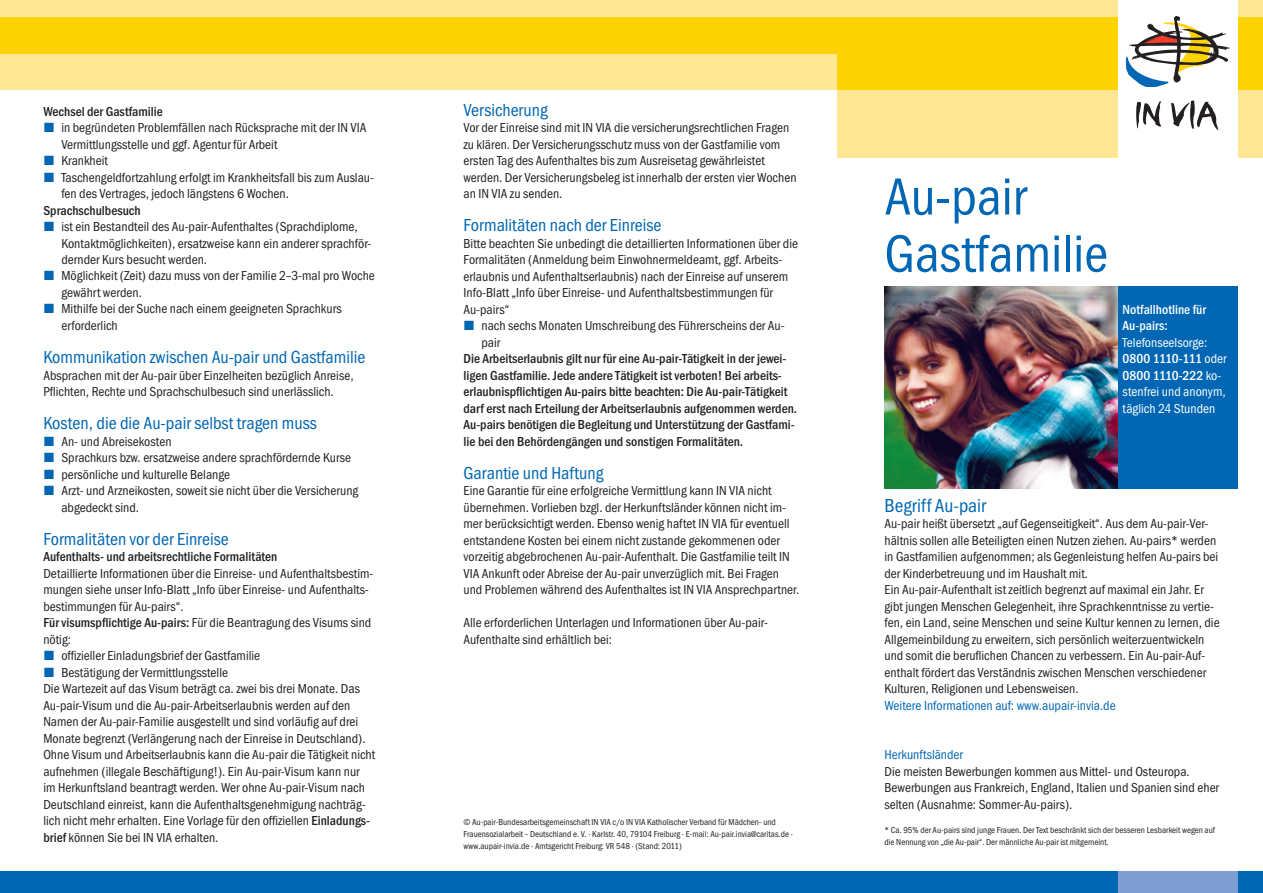
<style>
.page{position:relative;width:1263px;height:893px;background:#fff}
.page>*{position:absolute;margin:0;border:0;box-sizing:border-box;transform-origin:0 0}
.t1{font:54px/57px "Franklin Gothic Cond";color:#0166b3}
.t2{font:19.5px "Franklin Gothic Cond";color:#0166b3}
.t3{font:18px "Franklin Gothic Cond";color:#0166b3}
.t4{font:13.5px/16.5px "Franklin Gothic Cond";color:#231f20}
.t5{font:700 13.5px/16.5px "Franklin Gothic Cond";color:#231f20}
.t6{font:13.5px/16.5px "Franklin Gothic Cond";color:#fff}
.t7{font:13.5px "Franklin Gothic Cond";color:#0166b3}
.t8{font:700 13.5px/16.5px "Franklin Gothic Cond";color:#fff}
.t9{font:9px/12px "Franklin Gothic Cond";color:#231f20}
.s1{font-weight:700}
</style>
<div class="page">
<div style="left:0;top:0;width:838px;height:89px;background:#ffe794"></div>
<div style="left:838px;top:0;width:425px;height:157px;background:#ffe794"></div>
<div style="left:0;top:17px;width:838px;height:36px;background:#fed304"></div>
<div style="left:838px;top:17px;width:425px;height:72px;background:#fed304"></div>
<div style="left:1118px;top:0;width:119px;height:157px;background:#fff"></div>
<svg style="left:1136px;top:101px;width:25px;height:28px"></svg>
<svg style="left:1171px;top:100px;width:47px;height:30px"></svg>
<svg style="left:1126px;top:16px;width:104px;height:71px"></svg>
<div style="left:0;top:872px;width:1263px;height:21px;background:#0166b3"></div>
<div style="left:1118px;top:872px;width:119px;height:21px;background:#7e9ed2"></div>
<img style="left:884px;top:286px;width:234px;height:203px">
<div style="left:1118px;top:286px;width:119px;height:203px;background:#0166b3"></div>
<p class="t5" style="left:43px;top:103px;width:121px">Wechsel der Gastfamilie</p>
<p class="t4" style="left:61px;top:119px;width:314px">in begründeten Problemfällen nach Rücksprache mit der IN VIA Vermittlungsstelle und ggf. Agentur für Arbeit<br>Krankheit<br>Taschengeldfortzahlung erfolgt im Krankheitsfall bis zum Auslau&shy;fen des Vertrages, jedoch längstens 6 Wochen.</p>
<p class="t5" style="left:43px;top:202px;width:99px">Sprachschulbesuch</p>
<p class="t4" style="left:61px;top:218px;width:315px">ist ein Bestandteil des Au-pair-Aufenthaltes (Sprachdiplome, Kontaktmöglichkeiten), ersatzweise kann ein anderer sprachför&shy;dernder Kurs besucht werden.<br>Möglichkeit (Zeit) dazu muss von der Familie 2–3-mal pro Woche gewährt werden.<br>Mithilfe bei der Suche nach einem geeigneten Sprachkurs erforderlich</p>
<h3 class="t3" style="left:43px;top:347px;width:324px">Kommunikation zwischen Au-pair und Gastfamilie</h3>
<p class="t4" style="left:43px;top:367px;width:312px">Absprachen mit der Au-pair über Einzelheiten bezüglich Anreise,<br>Pflichten, Rechte und Sprachschulbesuch sind unerlässlich.</p>
<h3 class="t3" style="left:43px;top:413px;width:275px">Kosten, die die Au-pair selbst tragen muss</h3>
<p class="t4" style="left:61px;top:433px;width:298px">An- und Abreisekosten<br>Sprachkurs bzw. ersatzweise andere sprachfördernde Kurse persönliche und kulturelle Belange<br>Arzt- und Arzneikosten, soweit sie nicht über die Versicherung abgedeckt sind.</p>
<h3 class="t3" style="left:43px;top:528px;width:187px">Formalitäten vor der Einreise</h3>
<p class="t5" style="left:43px;top:548px;width:236px">Aufenthalts- und arbeitsrechtliche Formalitäten</p>
<p class="t4" style="left:43px;top:565px;width:332px">Detaillierte Informationen über die Einreise- und Aufenthaltsbestim-</p>
<p class="t4" style="left:43px;top:581px;width:327px">mungen siehe unser Info-Blatt „Info über Einreise- und Aufenthalts-</p>
<p class="t4" style="left:43px;top:598px;width:142px">bestimmungen für Au-pairs“.</p>
<p class="t4" style="left:43px;top:614px;width:329px"><span class="s1">Für visumspflichtige Au-pairs:</span> Für die Beantragung des Visums sind</p>
<p class="t4" style="left:43px;top:631px;width:29px">nötig:</p>
<p class="t4" style="left:61px;top:647px;width:200px">offizieller Einladungsbrief der Gastfamilie</p>
<p class="t4" style="left:61px;top:664px;width:168px">Bestätigung der Vermittlungsstelle</p>
<p class="t4" style="left:43px;top:680px;width:318px">Die Wartezeit auf das Visum beträgt ca. zwei bis drei Monate. Das</p>
<p class="t4" style="left:43px;top:697px;width:309px">Au-pair-Visum und die Au-pair-Arbeitserlaubnis werden auf den</p>
<p class="t4" style="left:43px;top:713px;width:316px">Namen der Au-pair-Familie ausgestellt und sind vorläufig auf drei</p>
<p class="t4" style="left:43px;top:730px;width:324px">Monate begrenzt (Verlängerung nach der Einreise in Deutschland).</p>
<p class="t4" style="left:43px;top:746px;width:333px">Ohne Visum und Arbeitserlaubnis kann die Au-pair die Tätigkeit nicht</p>
<p class="t4" style="left:43px;top:763px;width:318px">aufnehmen (illegale Beschäftigung!). Ein Au-pair-Visum kann nur</p>
<p class="t4" style="left:43px;top:779px;width:323px">im Herkunftsland beantragt werden. Wer ohne Au-pair-Visum nach</p>
<p class="t4" style="left:43px;top:796px;width:324px">Deutschland einreist, kann die Aufenthaltsgenehmigung nachträg-</p>
<p class="t4" style="left:43px;top:812px;width:328px">lich nicht mehr erhalten. Eine Vorlage für den offiziellen <span class="s1">Einladungs-</span></p>
<p class="t4" style="left:43px;top:829px;width:177px"><span class="s1">brief</span> können Sie bei IN VIA erhalten.</p>
<h3 class="t3" style="left:463px;top:99px;width:86px">Versicherung</h3>
<p class="t4" style="left:463px;top:119px;width:334px">Vor der Einreise sind mit IN VIA die versicherungsrechtlichen Fragen zu klären. Der Versicherungsschutz muss von der Gastfamilie vom ersten Tag des Aufenthaltes bis zum Ausreisetag gewährleistet werden. Der Versicherungsbeleg ist innerhalb der ersten vier Wochen an IN VIA zu senden.</p>
<h3 class="t3" style="left:463px;top:215px;width:200px">Formalitäten nach der Einreise</h3>
<p class="t4" style="left:463px;top:235px;width:336px">Bitte beachten Sie unbedingt die detaillierten Informationen über die Formalitäten (Anmeldung beim Einwohnermeldeamt, ggf. Arbeits&shy;erlaubnis und Aufenthaltserlaubnis) nach der Einreise auf unserem Info-Blatt „Info über Einreise- und Aufenthaltsbestimmungen für Au-pairs“</p>
<p class="t4" style="left:481px;top:317px;width:305px">nach sechs Monaten Umschreibung des Führerscheins der Au&shy;pair</p>
<p class="t5" style="left:463px;top:350px;width:335px">Die Arbeitserlaubnis gilt nur für eine Au-pair-Tätigkeit in der jewei&shy;ligen Gastfamilie. Jede andere Tätigkeit ist verboten! Bei arbeits&shy;erlaubnispflichtigen Au-pairs bitte beachten: Die Au-pair-Tätigkeit darf erst nach Erteilung der Arbeitserlaubnis aufgenommen werden.<br>Au-pairs benötigen die Begleitung und Unterstützung der Gastfami&shy;lie bei den Behördengängen und sonstigen Formalitäten.</p>
<h3 class="t3" style="left:463px;top:462px;width:141px">Garantie und Haftung</h3>
<p class="t4" style="left:463px;top:482px;width:337px">Eine Garantie für eine erfolgreiche Vermittlung kann IN VIA nicht übernehmen. Vorlieben bzgl. der Herkunftsländer können nicht im&shy;mer berücksichtigt werden. Ebenso wenig haftet IN VIA für eventuell entstandene Kosten bei einem nicht zustande gekommenen oder vorzeitig abgebrochenen Au-pair-Aufenthalt. Die Gastfamilie teilt IN VIA Ankunft oder Abreise der Au-pair unverzüglich mit. Bei Fragen und Problemen während des Aufenthaltes ist IN VIA Ansprechpartner.</p>
<p class="t4" style="left:463px;top:614px;width:306px">Alle erforderlichen Unterlagen und Informationen über Au-pair-<br>Aufenthalte sind erhältlich bei:</p>
<h1 class="t1" style="left:884px;top:169px;width:225px">Au-pair<br>Gastfamilie</h1>
<p class="t8" style="left:1123px;top:301px;width:85px">Notfallhotline für<br>Au-pairs:</p>
<p class="t6" style="left:1123px;top:334px;width:105px">Telefonseelsorge:<br><span class="s1">0800 1110-111</span> oder<br><span class="s1">0800 1110-222</span> ko&shy;stenfrei und anonym, täglich 24 Stunden</p>
<h2 class="t2" style="left:884px;top:494px;width:103px">Begriff Au-pair</h2>
<p class="t4" style="left:884px;top:515px;width:337px">Au-pair heißt übersetzt „auf Gegenseitigkeit“. Aus dem Au-pair-Ver&shy;hältnis sollen alle Beteiligten einen Nutzen ziehen. Au-pairs* werden in Gastfamilien aufgenommen; als Gegenleistung helfen Au-pairs bei der Kinderbetreuung und im Haushalt mit.<br>Ein Au-pair-Aufenthalt ist zeitlich begrenzt auf maximal ein Jahr. Er gibt jungen Menschen Gelegenheit, ihre Sprachkenntnisse zu vertie&shy;fen, ein Land, seine Menschen und seine Kultur kennen zu lernen, die Allgemeinbildung zu erweitern, sich persönlich weiterzuentwickeln und somit die beruflichen Chancen zu verbessern. Ein Au-pair-Auf&shy;enthalt fördert das Verständnis zwischen Menschen verschiedener Kulturen, Religionen und Lebensweisen.</p>
<p class="t7" style="left:884px;top:697px;width:233px">Weitere Informationen auf: www.aupair-invia.de</p>
<p class="t7" style="left:884px;top:747px;width:80px">Herkunftsländer</p>
<p class="t4" style="left:884px;top:763px;width:336px">Die meisten Bewerbungen kommen aus Mittel- und Osteuropa.<br>Bewerbungen aus Frankreich, England, Italien und Spanien sind eher selten (Ausnahme: Sommer-Au-pairs).</p>
<p class="t9" style="left:463px;top:816px;width:331px">© Au-pair-Bundesarbeitsgemeinschaft IN VIA c/o IN VIA Katholischer Verband für Mädchen- und<br>Frauensozialarbeit – Deutschland e. V. · Karlstr. 40, 79104 Freiburg · E-mail: Au-pair.invia@caritas.de · www.aupair-invia.de · Amtsgericht Freiburg: VR 548 · (Stand: 2011)</p>
<p class="t9" style="left:884px;top:824px;width:332px">* Ca. 95% der Au-pairs sind junge Frauen. Der Text beschränkt sich der besseren Lesbarkeit wegen auf die Nennung von „die Au-pair“. Der männliche Au-pair ist mitgemeint.</p>
</div>
